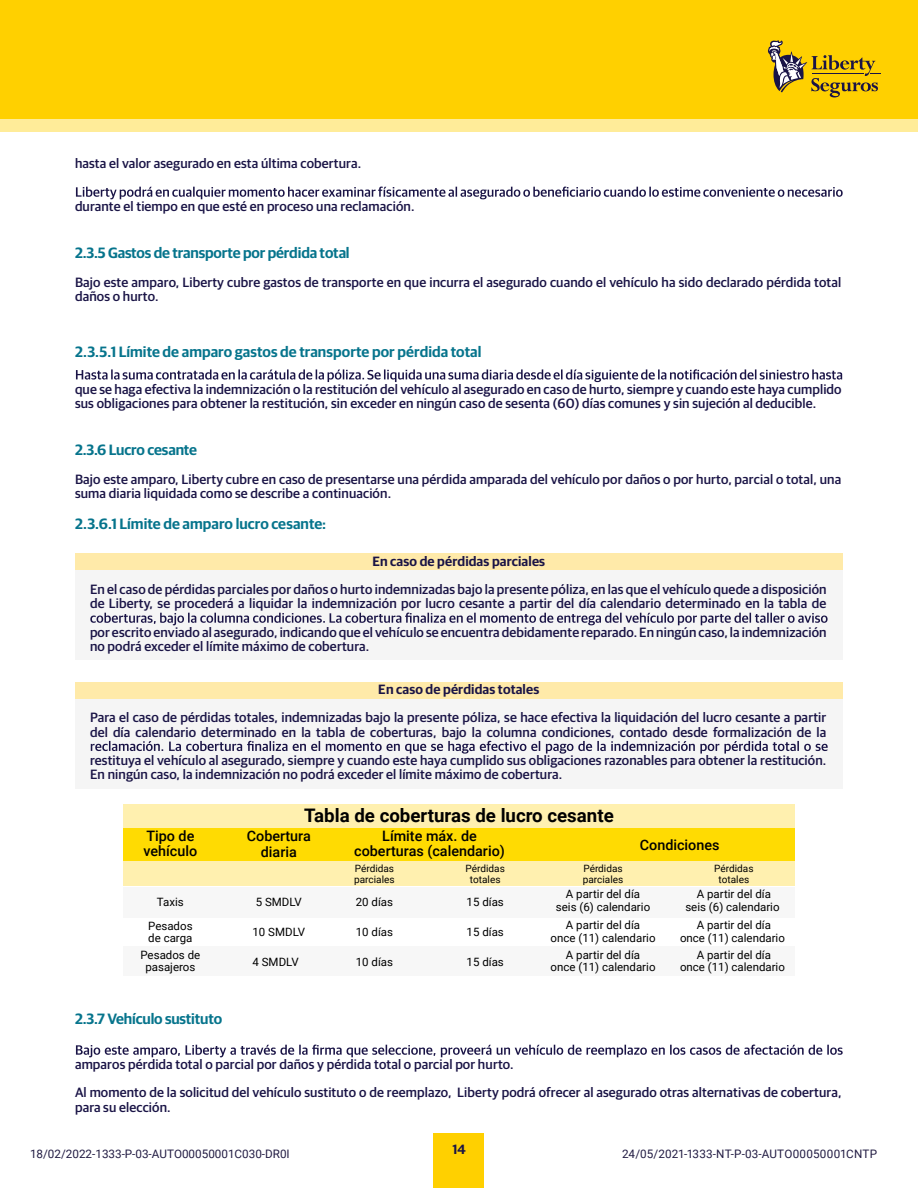
<style>
.page{position:relative;width:918px;height:1188px;background:#fff}
.page>*{position:absolute;margin:0;border:0;box-sizing:border-box;transform-origin:0 0}
.t1{font:700 18.6px "Roboto";color:#000}
.t2{font:600 15px "Guardian Sans";letter-spacing:-.005em;color:#06748c}
.t3{font:500 14.4px/14.7px "Roboto";color:#000;text-align:center}
.t4{font:500 13.5px/14.2px "Guardian Sans";letter-spacing:.01em;color:#1a1446}
.t5{font:600 13.5px "Guardian Sans";letter-spacing:.01em;color:#1a1446}
.t6{font:11.7px "Roboto";color:#221c43}
.t7{font:11.55px/12.6px "Roboto";color:#000;text-align:center}
.t8{font:10.05px/10.4px "Roboto";color:#000}
</style>
<div class="page">
<div style="left:0;top:0;width:918px;height:132px;background:#ffec99"></div>
<div style="left:434px;top:1134px;width:50px;height:54px;background:#ffd000"></div>
<div style="left:0;top:0;width:918px;height:119px;background:#ffd000"></div>
<svg style="left:768px;top:40px;width:113px;height:57px"></svg>
<div style="left:75px;top:569px;width:768px;height:90px;background:#f5f5f5"></div>
<div style="left:75px;top:699px;width:768px;height:90px;background:#f5f5f5"></div>
<div style="left:75px;top:553px;width:768px;height:16px;background:#ffeaa9"></div>
<div style="left:75px;top:682px;width:768px;height:17px;background:#ffeaa9"></div>
<svg style="left:76px;top:187px;width:767px;height:12px"></svg>
<svg style="left:76px;top:369px;width:766px;height:13px"></svg>
<svg style="left:90px;top:613px;width:738px;height:12px"></svg>
<svg style="left:91px;top:741px;width:737px;height:13px"></svg>
<svg style="left:76px;top:1045px;width:767px;height:12px"></svg>
<div style="left:123px;top:804px;width:672px;height:24px;background:#fff0af"></div>
<div style="left:123px;top:828px;width:672px;height:33px;background:#ffdb02"></div>
<div style="left:123px;top:861px;width:672px;height:25px;background:#fff0af"></div>
<div style="left:123px;top:887px;width:672px;height:30px;background:#f7f7f7"></div>
<div style="left:123px;top:946px;width:672px;height:29px;background:#f7f7f7"></div>
<p class="t4" style="left:75px;top:155px;width:288px">hasta el valor asegurado en esta última cobertura.</p>
<p class="t4" style="left:75px;top:198px;width:341px">durante el tiempo en que esté en proceso una reclamación.</p>
<p class="t2" style="left:75px;top:242px;width:276px">2.3.5 Gastos de transporte por pérdida total</p>
<p class="t4" style="left:75px;top:274px;width:768px">Bajo este amparo, Liberty cubre gastos de transporte en que incurra el asegurado cuando el vehículo ha sido declarado pérdida total daños o hurto.</p>
<p class="t2" style="left:75px;top:340px;width:408px">2.3.5.1 Límite de amparo gastos de transporte por pérdida total</p>
<p class="t4" style="left:75px;top:381px;width:768px">que se haga efectiva la indemnización o la restitución del vehículo al asegurado en caso de hurto, siempre y cuando este haya cumplido sus obligaciones para obtener la restitución, sin exceder en ningún caso de sesenta (60) días comunes y sin sujeción al deducible.</p>
<p class="t2" style="left:75px;top:439px;width:124px">2.3.6 Lucro cesante</p>
<p class="t4" style="left:75px;top:471px;width:768px">Bajo este amparo, Liberty cubre en caso de presentarse una pérdida amparada del vehículo por daños o por hurto, parcial o total, una suma diaria liquidada como se describe a continuación.</p>
<p class="t2" style="left:75px;top:512px;width:253px">2.3.6.1 Límite de amparo lucro cesante:</p>
<p class="t5" style="left:372px;top:551px;width:174px">En caso de pérdidas parciales</p>
<p class="t4" style="left:90px;top:581px;width:738px">En el caso de pérdidas parciales por daños o hurto indemnizadas bajo la presente póliza, en las que el vehículo quede a disposición de Liberty, se procederá a liquidar la indemnización por lucro cesante a partir del día calendario determinado en la tabla de</p>
<p class="t4" style="left:90px;top:624px;width:738px">por escrito enviado al asegurado, indicando que el vehículo se encuentra debidamente reparado. En ningún caso, la indemnización no podrá exceder el límite máximo de cobertura.</p>
<p class="t5" style="left:378px;top:679px;width:163px">En caso de pérdidas totales</p>
<p class="t4" style="left:90px;top:710px;width:738px">Para el caso de pérdidas totales, indemnizadas bajo la presente póliza, se hace efectiva la liquidación del lucro cesante a partir del día calendario determinado en la tabla de coberturas, bajo la columna condiciones, contado desde formalización de la</p>
<p class="t4" style="left:90px;top:752px;width:738px">restituya el vehículo al asegurado, siempre y cuando este haya cumplido sus obligaciones razonables para obtener la restitución.<br>En ningún caso, la indemnización no podrá exceder el límite máximo de cobertura.</p>
<h1 class="t1" style="left:304px;top:803px;width:311px">Tabla de coberturas de lucro cesante</h1>
<p class="t3" style="left:143px;top:828px;width:55px;text-align:left">Tipo de vehículo</p>
<p class="t3" style="left:247px;top:827px;width:66px;line-height:16px">Cobertura diaria</p>
<p class="t3" style="left:354px;top:828px;width:152px">Límite máx. de coberturas (calendario)</p>
<p class="t3" style="left:640px;top:837px;width:81px">Condiciones</p>
<p class="t7" style="left:157px;top:896px;width:28px">Taxis</p>
<p class="t7" style="left:256px;top:896px;width:48px">5 SMDLV</p>
<p class="t7" style="left:356px;top:896px;width:39px">20 días</p>
<p class="t7" style="left:556px;top:887px;width:96px">A partir del día seis (6) calendario</p>
<p class="t7" style="left:685px;top:887px;width:96px">A partir del día seis (6) calendario</p>
<p class="t8" style="left:354px;top:863px;width:42px">Pérdidas parciales</p>
<p class="t8" style="left:466px;top:863px;width:41px;text-align:center">Pérdidas totales</p>
<p class="t8" style="left:583px;top:863px;width:42px">Pérdidas parciales</p>
<p class="t8" style="left:714px;top:863px;width:41px;text-align:center">Pérdidas totales</p>
<p class="t7" style="left:467px;top:896px;width:39px">15 días</p>
<p class="t7" style="left:148px;top:919px;width:46px;line-height:12px;text-align:left">Pesados de carga</p>
<p class="t7" style="left:253px;top:925px;width:54px">10 SMDLV</p>
<p class="t7" style="left:356px;top:925px;width:39px">10 días</p>
<p class="t7" style="left:551px;top:918px;width:106px">A partir del día<br>once (11) calendario</p>
<p class="t7" style="left:680px;top:918px;width:106px">A partir del día<br>once (11) calendario</p>
<p class="t7" style="left:467px;top:925px;width:39px">15 días</p>
<p class="t7" style="left:140px;top:948px;width:61px;line-height:12px">Pesados de pasajeros</p>
<p class="t7" style="left:253px;top:955px;width:48px">4 SMDLV</p>
<p class="t7" style="left:356px;top:955px;width:39px">10 días</p>
<p class="t7" style="left:551px;top:948px;width:106px">A partir del día<br>once (11) calendario</p>
<p class="t7" style="left:680px;top:948px;width:106px">A partir del día<br>once (11) calendario</p>
<p class="t7" style="left:467px;top:955px;width:39px">15 días</p>
<p class="t2" style="left:75px;top:1008px;width:149px">2.3.7 Vehículo sustituto</p>
<p class="t4" style="left:75px;top:1049px;width:768px;line-height:28.5px">amparos pérdida total o parcial por daños y pérdida total o parcial por hurto.<br>Al momento de la solicitud del vehículo sustituto o de reemplazo, Liberty podrá ofrecer al asegurado otras alternativas de cobertura,</p>
<p class="t4" style="left:75px;top:1099px;width:97px">para su elección.</p>
<p class="t5" style="left:452px;top:1139px;width:15px">14</p>
<p class="t6" style="left:30px;top:1146px;width:261px">18/02/2022-1333-P-03-AUTO00050001C030-DR0I</p>
<p class="t6" style="left:622px;top:1146px;width:257px">24/05/2021-1333-NT-P-03-AUTO00050001CNTP</p>
</div>
